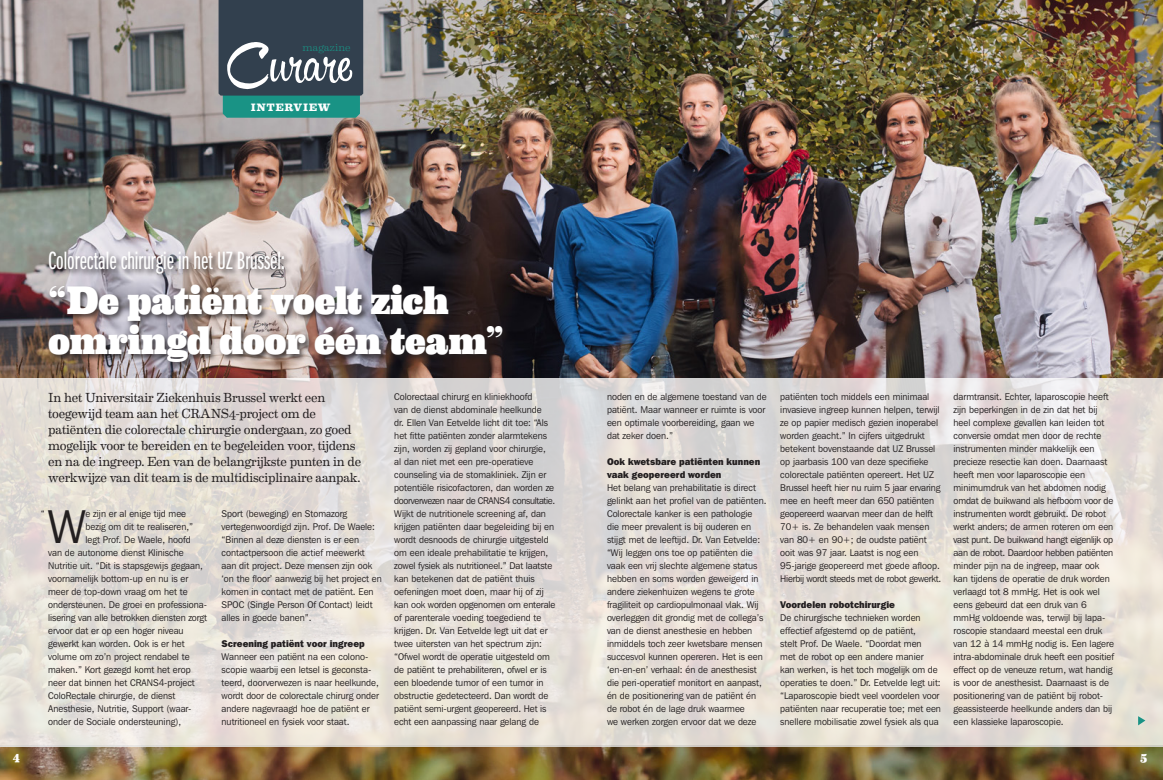
<style>
.page{position:relative;width:1163px;height:780px;background:#fff}
.page>*{position:absolute;margin:0;border:0;box-sizing:border-box;transform-origin:0 0}
.body{font:47.2px "Franklin Gothic IT Cby BT";color:#231f20}
.kop1{font:900 40px/40px "Eames Century Modern";letter-spacing:-.01em;color:#fff}
.kop1_chapeau_diap{font:26px "Franklin Gothic Book X Cmpr";color:#fff}
.t1{font:700 14.1px "Eames Century Modern";letter-spacing:.035em;color:#fff}
.intro{font:13.2px/16px "Eames Century Modern";letter-spacing:-.02em;color:#231f20}
.t2{font:800 12px "Eames Century Modern";color:#fff}
.t3{font:300 10.8px "Eames Century Modern";color:#199385}
.body-2{font:9.7px/13px "Franklin Gothic IT Cby BT";color:#231f20}
.body-3{font:800 9.7px/13px "Franklin Gothic IT Cby BT";color:#231f20}
</style>
<div class="page">
<img style="left:0;top:0;width:1162px;height:378px">
<svg style="left:0;top:378px;width:1162px;height:368px;background:#e3ddd7"></svg>
<div style="left:47px;top:282px;width:463px;height:88px;background:#231f20;opacity:.75"></div>
<svg style="left:1137px;top:716px;width:8px;height:9px"></svg>
<div style="left:48px;top:249px;width:244px;height:32px;background:#231f20;opacity:.75"></div>
<img style="left:0;top:746px;width:1162px;height:34px">
<svg style="left:218px;top:0;width:145px;height:118px;background:#406067"></svg>
<p class="t3" style="left:302px;top:39px;width:50px">magazine</p>
<p class="t1" style="left:251px;top:95px;width:81px">interview</p>
<p class="kop1_chapeau_diap" style="left:48px;top:247px;width:238px">Colorectale chirurgie in het UZ Brussel:</p>
<p class="kop1" style="left:48px;top:277px;width:457px">“De patiënt voelt zich omringd door één team”</p>
<p class="intro" style="left:48px;top:388px;width:314px">In het Universitair Ziekenhuis Brussel werkt een toegewijd team aan het CRANS4-project om de patiënten die colorectale chirurgie ondergaan, zo goed mogelijk voor te bereiden en te begeleiden voor, tijdens en na de ingreep. Een van de belangrijkste punten in de werkwijze van dit team is de multidisciplinaire aanpak.</p>
<p class="body-2" style="left:394px;top:390px;width:163px">Colorectaal chirurg en kliniekhoofd<br>van de dienst abdominale heelkunde<br>dr. Ellen Van Eetvelde licht dit toe: “Als het fitte patiënten zonder alarmtekens zijn, worden zij gepland voor chirurgie,<br>al dan niet met een pre-operatieve counseling via de stomakliniek. Zijn er potentiële risicofactoren, dan worden ze doorverwezen naar de CRANS4 consultatie.<br>Wijkt de nutritionele screening af, dan krijgen patiënten daar begeleiding bij en wordt desnoods de chirurgie uitgesteld om een ideale prehabilitatie te krijgen, zowel fysiek als nutritioneel.” Dat laatste kan betekenen dat de patiënt thuis oefeningen moet doen, maar hij of zij kan ook worden opgenomen om enterale of parenterale voeding toegediend te krijgen. Dr. Van Eetvelde legt uit dat er twee uitersten van het spectrum zijn: “Ofwel wordt de operatie uitgesteld om de patiënt te prehabiliteren, ofwel er is een bloedende tumor of een tumor in obstructie gedetecteerd. Dan wordt de patiënt semi-urgent geopereerd. Het is echt een aanpassing naar gelang de</p>
<p class="body-2" style="left:607px;top:390px;width:161px">noden en de algemene toestand van de patiënt. Maar wanneer er ruimte is voor een optimale voorbereiding, gaan we dat zeker doen.”</p>
<p class="body-3" style="left:607px;top:455px;width:155px">Ook kwetsbare patiënten kunnen vaak geopereerd worden</p>
<p class="body-2" style="left:607px;top:481px;width:161px">Het belang van prehabilitatie is direct gelinkt aan het profiel van de patiënten.<br>Colorectale kanker is een pathologie die meer prevalent is bij ouderen en stijgt met de leeftijd. Dr. Van Eetvelde: “Wij leggen ons toe op patiënten die vaak een vrij slechte algemene status hebben en soms worden geweigerd in andere ziekenhuizen wegens te grote fragiliteit op cardiopulmonaal vlak. Wij overleggen dit grondig met de collega’s van de dienst anesthesie en hebben inmiddels toch zeer kwetsbare mensen succesvol kunnen opereren. Het is een ‘en-en-en’ verhaal: én de anesthesist die peri-operatief monitort en aanpast, én de positionering van de patiënt én de robot én de lage druk waarmee<br>we werken zorgen ervoor dat we deze</p>
<p class="body-2" style="left:221px;top:507px;width:162px">Sport (beweging) en Stomazorg vertegenwoordigd zijn. Prof. De Waele: “Binnen al deze diensten is er een contactpersoon die actief meewerkt aan dit project. Deze mensen zijn ook ‘on the floor’ aanwezig bij het project en komen in contact met de patiënt. Een SPOC (Single Person Of Contact) leidt alles in goede banen”.</p>
<p class="body-3" style="left:221px;top:637px;width:145px">Screening patiënt voor ingreep</p>
<p class="body-2" style="left:221px;top:650px;width:159px">Wanneer een patiënt na een colono&shy;scopie waarbij een letsel is geconsta&shy;teerd, doorverwezen is naar heelkunde, wordt door de colorectale chirurg onder andere nagevraagd hoe de patiënt er nutritioneel en fysiek voor staat.</p>
<p class="body-2" style="left:41px;top:507px;width:5px">“</p>
<p class="body" style="left:48px;top:497px;width:39px">W</p>
<p class="body-2" style="left:86px;top:507px;width:102px">e zijn er al enige tijd mee</p>
<p class="body-2" style="left:86px;top:520px;width:109px">bezig om dit te realiseren,”</p>
<p class="body-2" style="left:86px;top:533px;width:107px">legt Prof. De Waele, hoofd</p>
<p class="body-2" style="left:48px;top:546px;width:137px">van de autonome dienst Klinische</p>
<p class="body-2" style="left:48px;top:559px;width:156px">Nutritie uit. “Dit is stapsgewijs gegaan,</p>
<p class="body-2" style="left:48px;top:572px;width:142px">voornamelijk bottom-up en nu is er</p>
<p class="body-2" style="left:48px;top:585px;width:141px">meer de top-down vraag om het te</p>
<p class="body-2" style="left:48px;top:598px;width:160px">ondersteunen. De groei en professiona-</p>
<p class="body-2" style="left:48px;top:611px;width:160px">lisering van alle betrokken diensten zorgt</p>
<p class="body-2" style="left:48px;top:624px;width:137px">ervoor dat er op een hoger niveau</p>
<p class="body-2" style="left:48px;top:637px;width:138px">gewerkt kan worden. Ook is er het</p>
<p class="body-2" style="left:48px;top:650px;width:143px">volume om zo’n project rendabel te</p>
<p class="body-2" style="left:48px;top:663px;width:144px">maken.” Kort gezegd komt het erop</p>
<p class="body-2" style="left:48px;top:676px;width:148px">neer dat binnen het CRANS4-project</p>
<p class="body-2" style="left:48px;top:689px;width:129px">ColoRectale chirurgie, de dienst</p>
<p class="body-2" style="left:48px;top:702px;width:144px">Anesthesie, Nutritie, Support (waar-</p>
<p class="body-2" style="left:48px;top:715px;width:134px">onder de Sociale ondersteuning),</p>
<p class="body-2" style="left:780px;top:390px;width:162px">patiënten toch middels een minimaal invasieve ingreep kunnen helpen, terwijl ze op papier medisch gezien inoperabel worden geacht.” In cijfers uitgedrukt betekent bovenstaande dat UZ Brussel op jaarbasis 100 van deze specifieke colorectale patiënten opereert. Het UZ Brussel heeft hier nu ruim 5 jaar ervaring mee en heeft meer dan 650 patiënten geopereerd waarvan meer dan de helft 70+ is. Ze behandelen vaak mensen van 80+ en 90+; de oudste patiënt ooit was 97 jaar. Laatst is nog een 95-jarige geopereerd met goede afloop.<br>Hierbij wordt steeds met de robot gewerkt.</p>
<p class="body-3" style="left:780px;top:598px;width:116px">Voordelen robotchirurgie</p>
<p class="body-2" style="left:780px;top:611px;width:162px">De chirurgische technieken worden effectief afgestemd op de patiënt,<br>stelt Prof. De Waele. “Doordat men<br>met de robot op een andere manier<br>kan werken, is het toch mogelijk om de operaties te doen.” Dr. Eetvelde legt uit: “Laparoscopie biedt veel voordelen voor patiënten naar recuperatie toe; met een snellere mobilisatie zowel fysiek als qua</p>
<p class="body-2" style="left:953px;top:390px;width:162px">darmtransit. Echter, laparoscopie heeft zijn beperkingen in de zin dat het bij heel complexe gevallen kan leiden tot conversie omdat men door de rechte instrumenten minder makkelijk een precieze resectie kan doen. Daarnaast heeft men voor laparoscopie een minimumdruk van het abdomen nodig omdat de buikwand als hefboom voor de instrumenten wordt gebruikt. De robot werkt anders; de armen roteren om een vast punt. De buikwand hangt eigenlijk op aan de robot. Daardoor hebben patiënten minder pijn na de ingreep, maar ook kan tijdens de operatie de druk worden verlaagd tot 8 mmHg. Het is ook wel eens gebeurd dat een druk van 6 mmHg voldoende was, terwijl bij lapa&shy;roscopie standaard meestal een druk van 12 à 14 mmHg nodig is. Een lagere intra-abdominale druk heeft een positief effect op de veneuze return, wat handig is voor de anesthesist. Daarnaast is de positionering van de patiënt bij robot&shy;geassisteerde heelkunde anders dan bij een klassieke laparoscopie.</p>
<p class="t2" style="left:13px;top:748px;width:9px">4</p>
<p class="t2" style="left:1139px;top:748px;width:9px">5</p>
</div>
